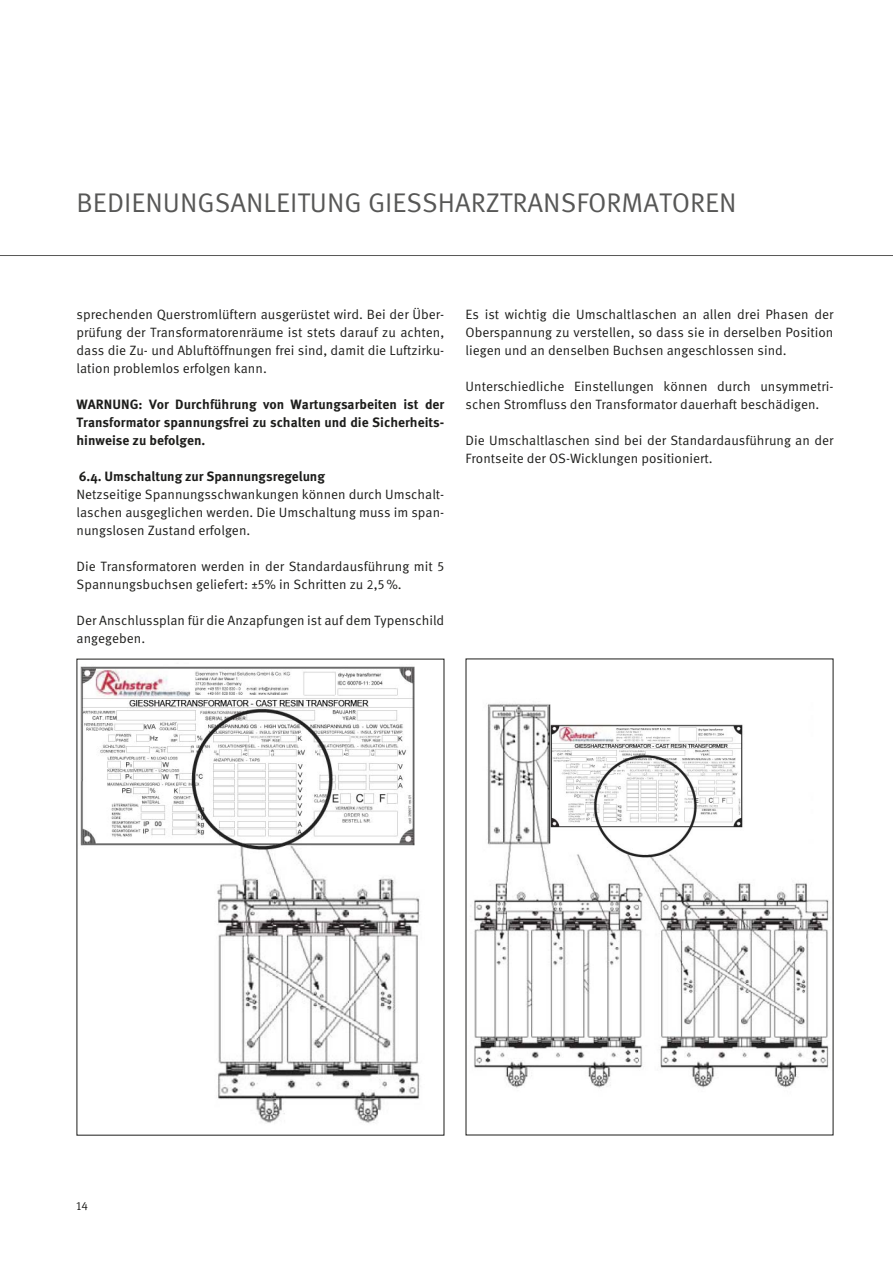
<style>
.page{position:relative;width:893px;height:1263px;background:#fff}
.page>*{position:absolute;margin:0;border:0;box-sizing:border-box;transform-origin:0 0}
.t1{font:27px "Meta OT Norm";color:#575756}
.t2{font:13.5px/18px "Meta OT Norm";color:#1d1d1b}
.t3{font:700 13.5px/18px "Meta OT";color:#1d1d1b;text-align:justify}
.t4{font:12px "Meta OT Norm";color:#1d1d1b}
</style>
<div class="page">
<hr style="left:0;top:255px;width:893px;height:1px;background:#575756">
<img style="left:80px;top:666px;width:340px;height:457px">
<img style="left:474px;top:703px;width:355px;height:385px">
<h1 class="t1" style="left:77px;top:193px;width:661px">BEDIENUNGSANLEITUNG GIESSHARZTRANSFORMATOREN</h1>
<p class="t2" style="left:77px;top:306px;width:369px;text-align:justify">sprechenden Querstromlüftern ausgerüstet wird. Bei der Über&shy;prüfung der Transformatorenräume ist stets darauf zu achten, dass die Zu- und Abluftöffnungen frei sind, damit die Luftzirku&shy;lation problemlos erfolgen kann.</p>
<p class="t3" style="left:77px;top:396px;width:369px">WARNUNG: Vor Durchführung von Wartungsarbeiten ist der Transformator spannungsfrei zu schalten und die Sicherheits&shy;hinweise zu befolgen.</p>
<p class="t3" style="left:79px;top:468px;width:248px">6.4. Umschaltung zur Spannungsregelung</p>
<p class="t2" style="left:77px;top:486px;width:369px;text-align:justify">Netzseitige Spannungsschwankungen können durch Umschalt&shy;laschen ausgeglichen werden. Die Umschaltung muss im span&shy;nungslosen Zustand erfolgen.</p>
<p class="t2" style="left:77px;top:558px;width:369px">Die Transformatoren werden in der Standardausführung mit 5<br>Spannungsbuchsen geliefert: ±5% in Schritten zu 2,5 %.</p>
<p class="t2" style="left:77px;top:612px;width:369px">Der Anschlussplan für die Anzapfungen ist auf dem Typenschild angegeben.</p>
<p class="t2" style="left:466px;top:306px;width:369px;text-align:justify">Es ist wichtig die Umschaltlaschen an allen drei Phasen der Oberspannung zu verstellen, so dass sie in derselben Position liegen und an denselben Buchsen angeschlossen sind.</p>
<p class="t2" style="left:466px;top:378px;width:369px">Unterschiedliche Einstellungen können durch unsymmetri&shy;schen Stromfluss den Transformator dauerhaft beschädigen.</p>
<p class="t2" style="left:466px;top:432px;width:369px">Die Umschaltlaschen sind bei der Standardausführung an der<br>Frontseite der OS-Wicklungen positioniert.</p>
<p class="t4" style="left:76px;top:1201px;width:13px">14</p>
</div>
